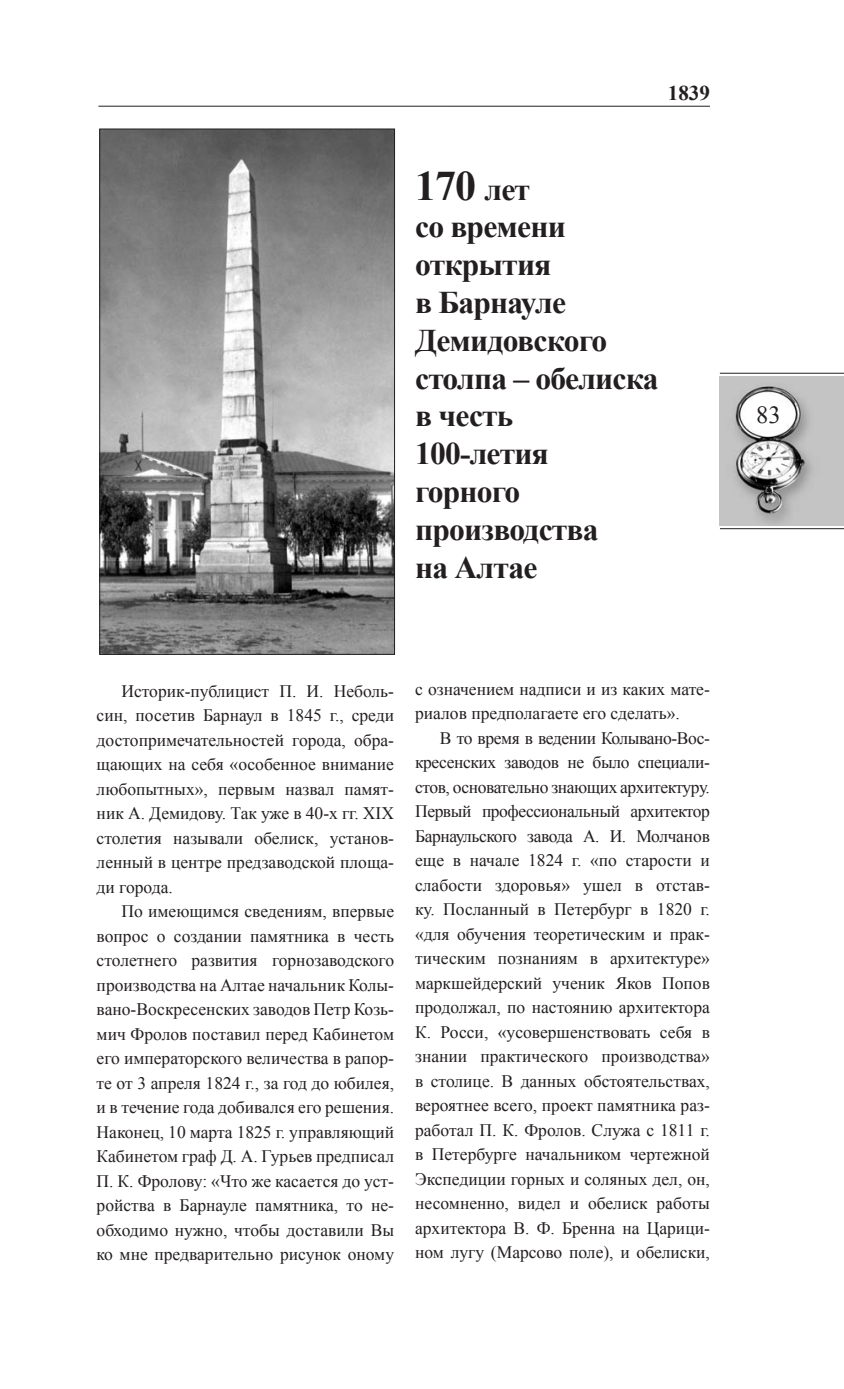
<style>
.page{position:relative;width:844px;height:1389px;background:#fff}
.page>*{position:absolute;margin:0;border:0;box-sizing:border-box;transform-origin:0 0}
.t1{font:700 42px "Times New Roman";color:#231f20}
.t2{font:700 31.5px "Times New Roman";letter-spacing:-.025em;color:#231f20}
.t3{font:24.5px "Times New Roman";color:#231f20}
.t4{font:700 21px "Times New Roman";color:#231f20}
.t5{font:17.5px/24.5px "Times New Roman";color:#231f20;text-align:justify}
.s1{font-size:31.5px}
</style>
<div class="page">
<img style="left:719px;top:377px;width:124px;height:148px">
<hr style="left:719px;top:373px;width:124px;height:1px;background:#231f20">
<hr style="left:719px;top:528px;width:124px;height:1px;background:#231f20">
<hr style="left:98px;top:106px;width:611px;height:1px;background:#231f20">
<img style="left:101px;top:131px;width:292px;height:522px">
<div style="left:99px;top:129px;width:296px;height:526px;border:1px solid #231f20"></div>
<p class="t4" style="left:667px;top:78px;width:43px">1839</p>
<p class="t1" style="left:415px;top:156px;width:116px">170 <span class="s1">лет</span></p>
<p class="t2" style="left:415px;top:205px;width:152px">со времени</p>
<p class="t2" style="left:415px;top:243px;width:138px">открытия</p>
<p class="t2" style="left:415px;top:281px;width:152px">в Барнауле</p>
<p class="t2" style="left:415px;top:318px;width:193px">Демидовского</p>
<p class="t2" style="left:415px;top:356px;width:245px">столпа – обелиска</p>
<p class="t2" style="left:415px;top:394px;width:100px">в честь</p>
<p class="t2" style="left:415px;top:432px;width:135px">100-летия</p>
<p class="t2" style="left:415px;top:470px;width:107px">горного</p>
<p class="t2" style="left:415px;top:507px;width:185px">производства</p>
<p class="t2" style="left:415px;top:545px;width:124px">на Алтае</p>
<p class="t5" style="left:97px;top:678px;width:299px;text-indent:25px">Историк-публицист П. И. Неболь&shy;син, посетив Барнаул в 1845 г., среди достопримечательностей города, обра&shy;щающих на себя «особенное внимание любопытных», первым назвал памят&shy;ник А. Демидову. Так уже в 40-х гг. XIX столетия называли обелиск, установ&shy;ленный в центре предзаводской площа&shy;ди города.</p>
<p class="t5" style="left:97px;top:899px;width:299px;text-indent:25px">По имеющимся сведениям, впервые вопрос о создании памятника в честь столетнего развития горнозаводского производства на Алтае начальник Колы&shy;вано-Воскресенских заводов Петр Козь&shy;мич Фролов поставил перед Кабинетом его императорского величества в рапор&shy;те от 3 апреля 1824 г., за год до юбилея, и в течение года добивался его решения.<br>Наконец, 10 марта 1825 г. управляющий Кабинетом граф Д. А. Гурьев предписал П. К. Фролову: «Что же касается до уст&shy;ройства в Барнауле памятника, то не&shy;обходимо нужно, чтобы доставили Вы ко мне предварительно рисунок оному</p>
<p class="t5" style="left:415px;top:676px;width:296px">с означением надписи и из каких мате&shy;риалов предполагаете его сделать».</p>
<p class="t5" style="left:415px;top:725px;width:296px;text-indent:25px">В то время в ведении Колывано-Вос&shy;кресенских заводов не было специали&shy;стов, основательно знающих архитектуру.<br>Первый профессиональный архитектор Барнаульского завода А. И. Мол-чанов еще в начале 1824 г. «по старости и слабости здоровья» ушел в отстав&shy;ку. Посланный в Петербург в 1820 г. «для обучения теоретическим и прак&shy;тическим познаниям в архитектуре» маркшейдерский ученик Яков Попов продолжал, по настоянию архитектора К. Росси, «усовершенствовать себя в знании практического производства» в столице. В данных обстоятельствах, вероятнее всего, проект памятника раз&shy;работал П. К. Фролов. Служа с 1811 г. в Петербурге начальником чертежной Экспедиции горных и соляных дел, он, несомненно, видел и обелиск работы архитектора В. Ф. Бренна на Царици&shy;ном лугу (Марсово поле), и обелиски,</p>
<h3 class="t3" style="left:756px;top:398px;width:26px">83</h3>
</div>
